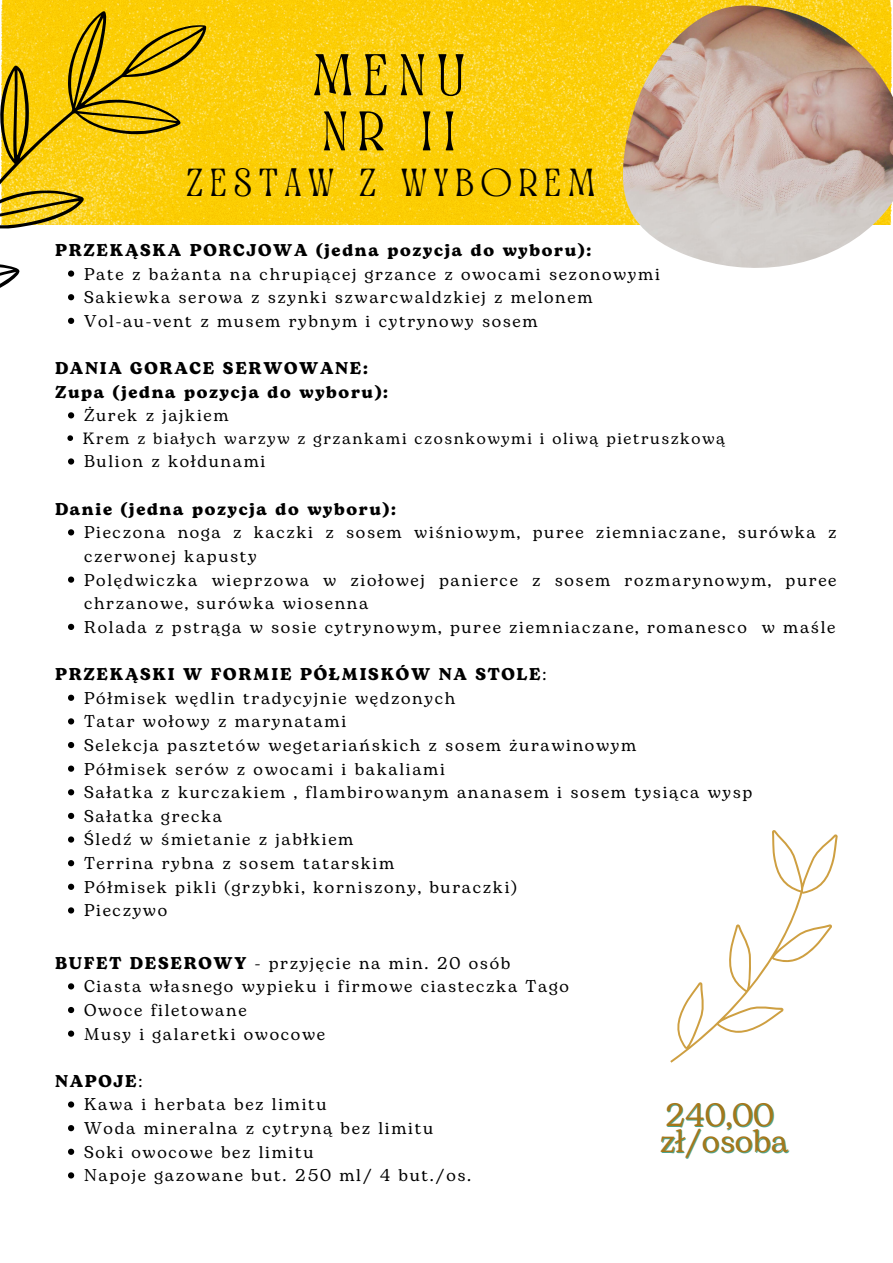
<style>
.page{position:relative;width:893px;height:1263px;background:#fff}
.page>*{position:absolute;margin:0;border:0;box-sizing:border-box;transform-origin:0 0}
.t1{font:32.4px "Bogart";color:#a6771a}
.t2{font:17.02px/23.6px "Bogart";letter-spacing:.1em;color:#000}
.t3{font:700 17.02px "Bogart";letter-spacing:.1em;color:#000}
.t4{font:16.27px "Bogart";letter-spacing:.1em;color:#000}
.s1{font-weight:400}
.s2{font-weight:700}
</style>
<div class="page">
<img style="left:1px;top:0;width:890px;height:224px">
<img style="left:621px;top:5px;width:272px;height:263px">
<svg style="left:0;top:11px;width:206px;height:408px"></svg>
<svg style="left:68px;top:270px;width:6px;height:7px"></svg>
<svg style="left:68px;top:294px;width:6px;height:6px"></svg>
<svg style="left:68px;top:318px;width:6px;height:6px"></svg>
<svg style="left:68px;top:412px;width:6px;height:6px"></svg>
<svg style="left:67px;top:435px;width:6px;height:6px"></svg>
<svg style="left:68px;top:458px;width:6px;height:7px"></svg>
<svg style="left:68px;top:529px;width:6px;height:6px"></svg>
<svg style="left:68px;top:576px;width:6px;height:7px"></svg>
<svg style="left:68px;top:624px;width:6px;height:6px"></svg>
<svg style="left:68px;top:695px;width:6px;height:6px"></svg>
<svg style="left:68px;top:718px;width:6px;height:6px"></svg>
<svg style="left:68px;top:742px;width:6px;height:6px"></svg>
<svg style="left:68px;top:765px;width:6px;height:7px"></svg>
<svg style="left:68px;top:789px;width:6px;height:6px"></svg>
<svg style="left:68px;top:813px;width:6px;height:6px"></svg>
<svg style="left:68px;top:836px;width:6px;height:7px"></svg>
<svg style="left:68px;top:860px;width:6px;height:6px"></svg>
<svg style="left:68px;top:884px;width:6px;height:6px"></svg>
<svg style="left:68px;top:907px;width:6px;height:6px"></svg>
<svg style="left:68px;top:983px;width:6px;height:6px"></svg>
<svg style="left:68px;top:1007px;width:6px;height:6px"></svg>
<svg style="left:68px;top:1030px;width:6px;height:7px"></svg>
<svg style="left:68px;top:1101px;width:6px;height:6px"></svg>
<svg style="left:68px;top:1125px;width:6px;height:6px"></svg>
<svg style="left:68px;top:1149px;width:6px;height:6px"></svg>
<svg style="left:68px;top:1172px;width:6px;height:6px"></svg>
<svg style="left:670px;top:830px;width:167px;height:233px"></svg>
<svg style="left:314px;top:54px;width:37px;height:41px;background:#fbd015"></svg>
<svg style="left:365px;top:54px;width:22px;height:41px"></svg>
<svg style="left:401px;top:54px;width:23px;height:41px"></svg>
<svg style="left:438px;top:54px;width:25px;height:42px"></svg>
<svg style="left:324px;top:111px;width:22px;height:39px"></svg>
<svg style="left:359px;top:111px;width:25px;height:39px"></svg>
<svg style="left:423px;top:111px;width:7px;height:39px"></svg>
<svg style="left:446px;top:111px;width:7px;height:39px"></svg>
<svg style="left:187px;top:168px;width:15px;height:28px"></svg>
<svg style="left:211px;top:168px;width:15px;height:28px"></svg>
<svg style="left:235px;top:168px;width:16px;height:28px"></svg>
<svg style="left:260px;top:168px;width:17px;height:28px"></svg>
<svg style="left:285px;top:168px;width:16px;height:28px"></svg>
<svg style="left:309px;top:168px;width:24px;height:28px"></svg>
<svg style="left:360px;top:168px;width:15px;height:28px"></svg>
<svg style="left:402px;top:168px;width:24px;height:28px"></svg>
<svg style="left:434px;top:168px;width:14px;height:28px"></svg>
<svg style="left:456px;top:168px;width:17px;height:28px"></svg>
<svg style="left:482px;top:168px;width:29px;height:28px"></svg>
<svg style="left:520px;top:168px;width:17px;height:28px"></svg>
<svg style="left:546px;top:168px;width:14px;height:28px"></svg>
<svg style="left:569px;top:168px;width:25px;height:28px"></svg>
<p class="t3" style="left:55px;top:238px;width:538px">PRZEKĄSKA PORCJOWA (jedna pozycja do wyboru):</p>
<p class="t2" style="left:84px;top:263px;width:577px">Pate z bażanta na chrupiącej grzance z owocami sezonowymi</p>
<p class="t2" style="left:84px;top:286px;width:510px">Sakiewka serowa z szynki szwarcwaldzkiej z melonem</p>
<p class="t2" style="left:84px;top:310px;width:455px">Vol-au-vent z musem rybnym i cytrynowy sosem</p>
<p class="t3" style="left:55px;top:356px;width:314px">DANIA GORACE SERWOWANE:</p>
<p class="t3" style="left:55px;top:380px;width:334px">Zupa (jedna pozycja do wyboru):</p>
<p class="t2" style="left:84px;top:404px;width:146px">Żurek z jajkiem</p>
<p class="t4" style="left:83px;top:426px;width:644px">Krem z białych warzyw z grzankami czosnkowymi i oliwą pietruszkową</p>
<p class="t2" style="left:84px;top:450px;width:183px">Bulion z kołdunami</p>
<p class="t3" style="left:55px;top:497px;width:342px">Danie (jedna pozycja do wyboru):</p>
<p class="t2" style="left:84px;top:521px;width:754px">Pieczona noga z kaczki z sosem wiśniowym, puree ziemniaczane, surówka z czerwonej kapusty</p>
<p class="t2" style="left:84px;top:569px;width:754px">Polędwiczka wieprzowa w ziołowej panierce z sosem rozmarynowym, puree chrzanowe, surówka wiosenna</p>
<p class="t2" style="left:84px;top:616px;width:753px">Rolada z pstrąga w sosie cytrynowym, puree ziemniaczane, romanesco w maśle</p>
<p class="t3" style="left:55px;top:662px;width:493px">PRZEKĄSKI W FORMIE PÓŁMISKÓW NA STOLE<span class="s1">:</span></p>
<p class="t2" style="left:84px;top:687px;width:373px">Półmisek wędlin tradycyjnie wędzonych</p>
<p class="t2" style="left:84px;top:710px;width:264px">Tatar wołowy z marynatami</p>
<p class="t2" style="left:84px;top:734px;width:554px">Selekcja pasztetów wegetariańskich z sosem żurawinowym</p>
<p class="t2" style="left:84px;top:758px;width:362px">Półmisek serów z owocami i bakaliami</p>
<p class="t2" style="left:84px;top:781px;width:669px">Sałatka z kurczakiem , flambirowanym ananasem i sosem tysiąca wysp</p>
<p class="t2" style="left:84px;top:805px;width:140px">Sałatka grecka</p>
<p class="t2" style="left:84px;top:828px;width:271px">Śledź w śmietanie z jabłkiem</p>
<p class="t2" style="left:84px;top:852px;width:312px">Terrina rybna z sosem tatarskim</p>
<p class="t2" style="left:84px;top:876px;width:434px">Półmisek pikli (grzybki, korniszony, buraczki)</p>
<p class="t2" style="left:84px;top:899px;width:85px">Pieczywo</p>
<p class="t2" style="left:55px;top:952px;width:457px"><span class="s2">BUFET DESEROWY</span> - przyjęcie na min. 20 osób</p>
<p class="t2" style="left:84px;top:975px;width:486px">Ciasta własnego wypieku i firmowe ciasteczka Tago</p>
<p class="t2" style="left:84px;top:999px;width:164px">Owoce filetowane</p>
<p class="t2" style="left:84px;top:1022px;width:242px">Musy i galaretki owocowe</p>
<p class="t3" style="left:55px;top:1069px;width:89px">NAPOJE<span class="s1">:</span></p>
<p class="t2" style="left:84px;top:1093px;width:244px">Kawa i herbata bez limitu</p>
<p class="t2" style="left:84px;top:1117px;width:351px">Woda mineralna z cytryną bez limitu</p>
<p class="t2" style="left:84px;top:1141px;width:231px">Soki owocowe bez limitu</p>
<p class="t2" style="left:84px;top:1164px;width:389px">Napoje gazowane but. 250 ml/ 4 but./os.</p>
<p class="t1" style="left:664px;top:1092px;width:111px">240,00</p>
<p class="t1" style="left:659px;top:1118px;width:130px">zł/osoba</p>
</div>
